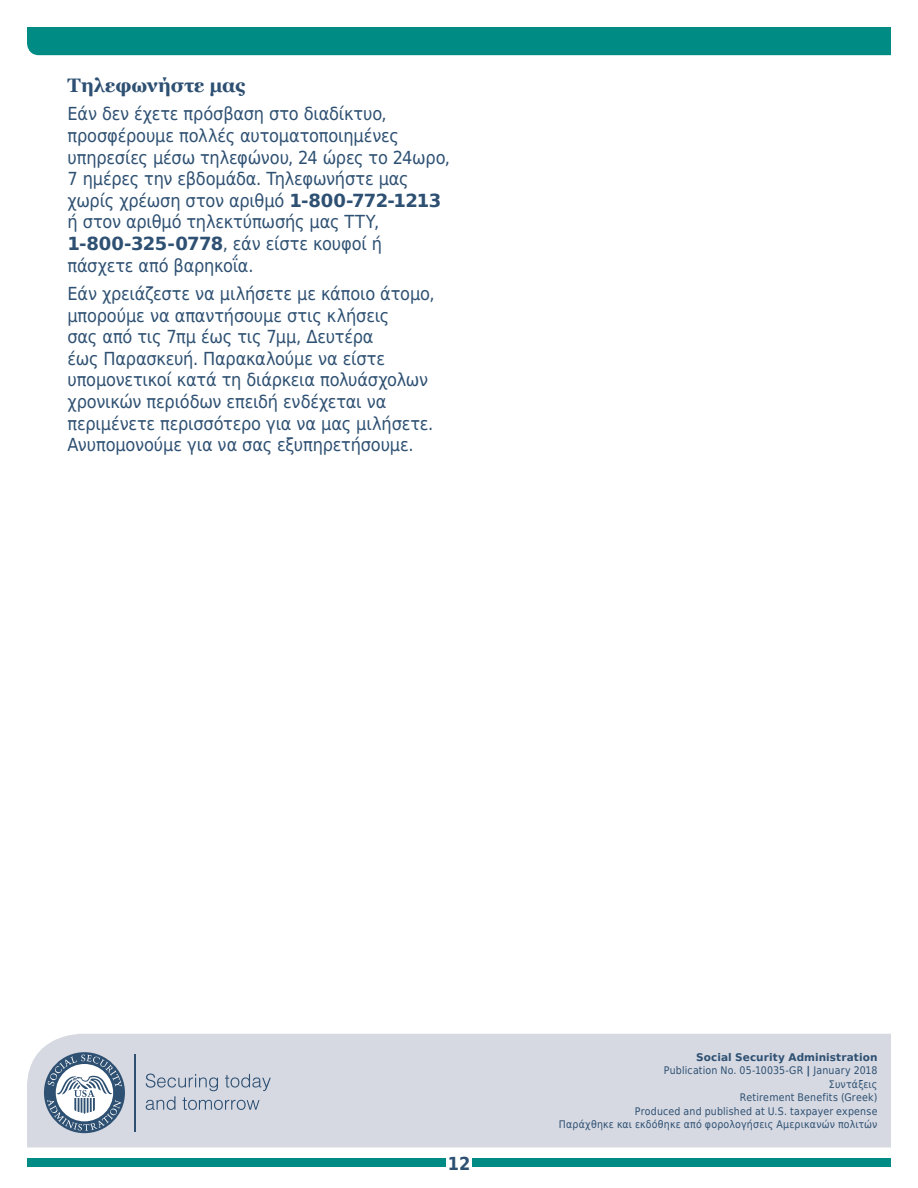
<style>
.page{position:relative;width:918px;height:1188px;background:#fff}
.page>*{position:absolute;margin:0;border:0;box-sizing:border-box;transform-origin:0 0}
.t1{font:700 19.5px "Georgia";letter-spacing:.005em;color:#2e5072}
.t2{font:18px/21.6px "DejaVu Sans Condensed";letter-spacing:-.01em;color:#2e5072}
.t3{font:700 18px "DejaVu Sans Condensed";color:#2e5072}
.t4{font:10.5px "DejaVu Sans Condensed";letter-spacing:.02em;color:#2e5072}
.t5{font:700 10.5px "DejaVu Sans";letter-spacing:.005em;color:#2e5072}
.s1{font-family:"DejaVu Sans";font-weight:700}
</style>
<div class="page">
<div style="left:27px;top:1159px;width:419px;height:8px;background:#008c84"></div>
<div style="left:472px;top:1159px;width:419px;height:8px;background:#008c84"></div>
<div style="left:27px;top:1034px;width:864px;height:113px;background:#d6d9e2"></div>
<div style="left:27px;top:27px;width:864px;height:28px;background:#008c84"></div>
<div style="left:44px;top:1052px;width:81px;height:81px;background:#2e5072;border-radius:50%"></div>
<svg style="left:47px;top:1055px;width:75px;height:76px"></svg>
<hr style="left:135px;top:1054px;width:1px;height:77px;background:#2e5072">
<svg style="left:146px;top:1074px;width:125px;height:36px;background:#bbc3d0"></svg>
<h2 class="t1" style="left:68px;top:73px;width:179px">Τηλεφωνήστε μας</h2>
<p class="t2" style="left:68px;top:103px;width:384px">Εάν δεν έχετε πρόσβαση στο διαδίκτυο, προσφέρουμε πολλές αυτοματοποιημένες υπηρεσίες μέσω τηλεφώνου, 24 ώρες το 24ωρο, 7 ημέρες την εβδομάδα. Τηλεφωνήστε μας χωρίς χρέωση στον αριθμό <span class="s1">1-800-772-1213 </span>ή στον αριθμό τηλεκτύπωσής μας TTY, <span class="s1">1-800-325-0778</span>, εάν είστε κουφοί ή πάσχετε από βαρηκοΐα.</p>
<p class="t2" style="left:68px;top:282px;width:369px">Εάν χρειάζεστε να μιλήσετε με κάποιο άτομο, μπορούμε να απαντήσουμε στις κλήσεις<br>σας από τις 7πμ έως τις 7μμ, Δευτέρα<br>έως Παρασκευή. Παρακαλούμε να είστε υπομονετικοί κατά τη διάρκεια πολυάσχολων χρονικών περιόδων επειδή ενδέχεται να περιμένετε περισσότερο για να μας μιλήσετε.<br>Ανυπομονούμε για να σας εξυπηρετήσουμε.</p>
<p class="t3" style="left:448px;top:1148px;width:24px">12</p>
<p class="t5" style="left:696px;top:1049px;width:183px">Social Security Administration</p>
<p class="t4" style="left:664px;top:1062px;width:215px">Publication No. 05-10035-GR <span class="s1">|</span> January 2018</p>
<p class="t4" style="left:829px;top:1076px;width:50px">Συντάξεις</p>
<p class="t4" style="left:740px;top:1089px;width:139px">Retirement Benefits (Greek)</p>
<p class="t4" style="left:635px;top:1103px;width:244px">Produced and published at U.S. taxpayer expense</p>
<p class="t4" style="left:559px;top:1116px;width:320px">Παράχθηκε και εκδόθηκε από φορολογήσεις Αμερικανών πολιτών</p>
</div>
